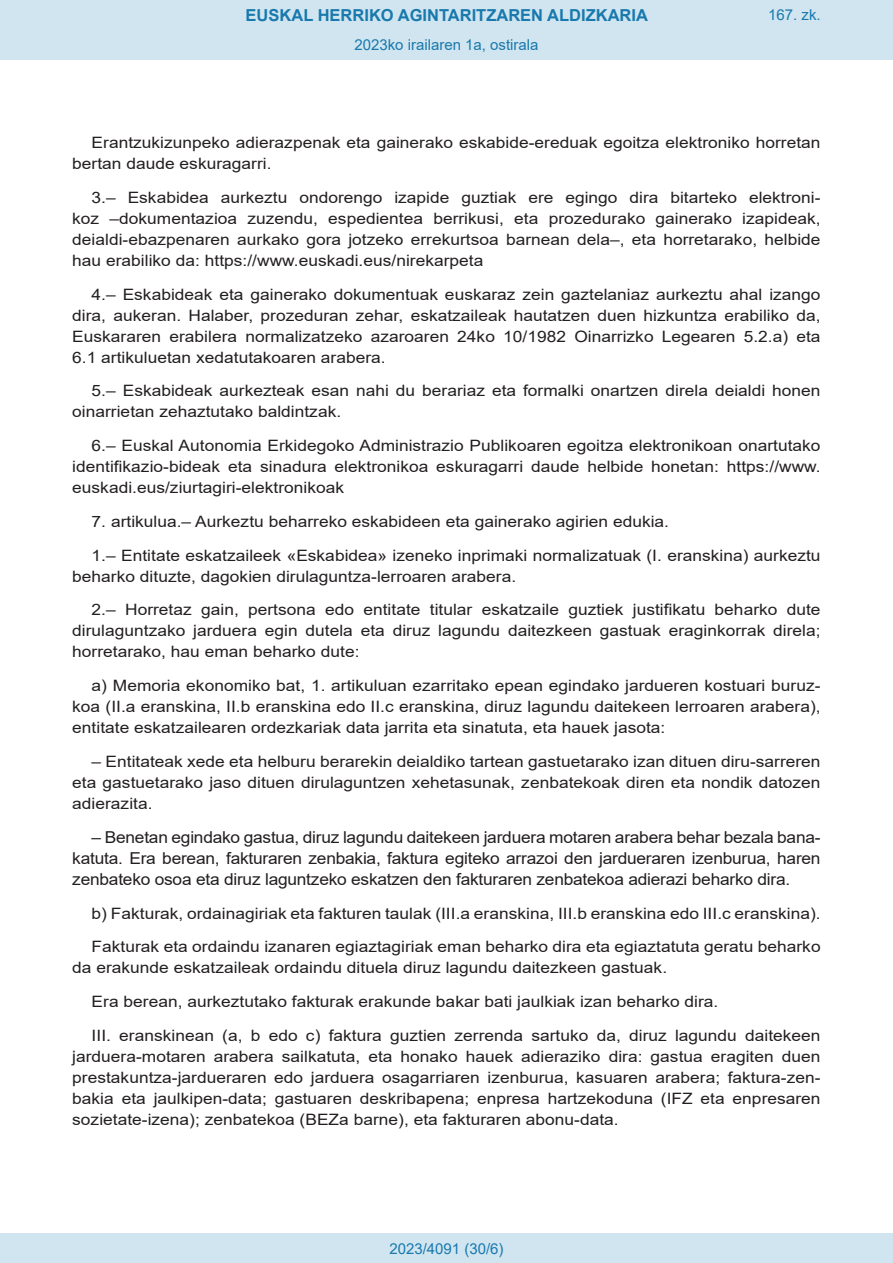
<style>
.page{position:relative;width:893px;height:1263px;background:#fff}
.page>*{position:absolute;margin:0;border:0;box-sizing:border-box;transform-origin:0 0}
.BOPVDetalle{font:16.5px/21px "Arial";letter-spacing:-.015em;color:#231f20;text-align:justify;scale:1.05 1}
.t1{font:700 16.5px "Arial";color:#1879ad}
.BOPVDetalle-2{font:15.6px/21px "Arial";color:#231f20;text-align:justify;scale:1.11 1}
.Paginacion_Centro{font:15px "Arial";color:#1879ad}
</style>
<div class="page">
<div style="left:0;top:0;width:893px;height:60px;background:#d0e5f0"></div>
<div style="left:0;top:1233px;width:893px;height:30px;background:#d0e5f0"></div>
<p class="t1" style="left:246px;top:3px;width:404px">EUSKAL HERRIKO AGINTARITZAREN ALDIZKARIA</p>
<p class="Paginacion_Centro" style="left:354px;top:35px;width:186px">2023ko irailaren 1a, ostirala</p>
<p class="Paginacion_Centro" style="left:768px;top:5px;width:54px">167. zk.</p>
<p class="BOPVDetalle-2" style="left:72px;top:132px;width:676px;text-indent:19px">Erantzukizunpeko adierazpenak eta gainerako eskabide-ereduak egoitza elektroniko horretan bertan daude eskuragarri.</p>
<p class="BOPVDetalle-2" style="left:72px;top:187px;width:676px;text-indent:19px">3.– Eskabidea aurkeztu ondorengo izapide guztiak ere egingo dira bitarteko elektroni&shy;koz –dokumentazioa zuzendu, espedientea berrikusi, eta prozedurako gainerako izapideak, deialdi-ebazpenaren aurkako gora jotzeko errekurtsoa barnean dela–, eta horretarako, helbide hau erabiliko da: https://www.euskadi.eus/nirekarpeta</p>
<p class="BOPVDetalle-2" style="left:72px;top:284px;width:676px;text-indent:19px">4.– Eskabideak eta gainerako dokumentuak euskaraz zein gaztelaniaz aurkeztu ahal izango dira, aukeran. Halaber, prozeduran zehar, eskatzaileak hautatzen duen hizkuntza erabiliko da, Euskararen erabilera normalizatzeko azaroaren 24ko 10/1982 Oinarrizko Legearen 5.2.a) eta 6.1 artikuluetan xedatutakoaren arabera.</p>
<p class="BOPVDetalle-2" style="left:72px;top:380px;width:676px;text-indent:19px">5.– Eskabideak aurkezteak esan nahi du berariaz eta formalki onartzen direla deialdi honen oinarrietan zehaztutako baldintzak.</p>
<p class="BOPVDetalle-2" style="left:72px;top:435px;width:676px;text-indent:19px">6.– Euskal Autonomia Erkidegoko Administrazio Publikoaren egoitza elektronikoan onartutako identifikazio-bideak eta sinadura elektronikoa eskuragarri daude helbide honetan: https://www. euskadi.eus/ziurtagiri-elektronikoak</p>
<p class="BOPVDetalle-2" style="left:92px;top:511px;width:522px">7. artikulua.– Aurkeztu beharreko eskabideen eta gainerako agirien edukia.</p>
<p class="BOPVDetalle-2" style="left:72px;top:545px;width:676px;text-indent:19px">1.– Entitate eskatzaileek «Eskabidea» izeneko inprimaki normalizatuak (I. eranskina) aurkeztu beharko dituzte, dagokien dirulaguntza-lerroaren arabera.</p>
<p class="BOPVDetalle-2" style="left:72px;top:599px;width:676px;text-indent:19px">2.– Horretaz gain, pertsona edo entitate titular eskatzaile guztiek justifikatu beharko dute dirulaguntzako jarduera egin dutela eta diruz lagundu daitezkeen gastuak eraginkorrak direla; horretarako, hau eman beharko dute:</p>
<p class="BOPVDetalle-2" style="left:72px;top:675px;width:676px;text-indent:19px">a) Memoria ekonomiko bat, 1. artikuluan ezarritako epean egindako jardueren kostuari buruz&shy;koa (II.a eranskina, II.b eranskina edo II.c eranskina, diruz lagundu daitekeen lerroaren arabera), entitate eskatzailearen ordezkariak data jarrita eta sinatuta, eta hauek jasota:</p>
<p class="BOPVDetalle-2" style="left:72px;top:751px;width:676px;text-indent:19px">– Entitateak xede eta helburu berarekin deialdiko tartean gastuetarako izan dituen diru-sarreren eta gastuetarako jaso dituen dirulaguntzen xehetasunak, zenbatekoak diren eta nondik datozen adierazita.</p>
<p class="BOPVDetalle" style="left:72px;top:826px;width:714px;text-indent:19px">– Benetan egindako gastua, diruz lagundu daitekeen jarduera motaren arabera behar bezala bana&shy;katuta. Era berean, fakturaren zenbakia, faktura egiteko arrazoi den jardueraren izenburua, haren zenbateko osoa eta diruz laguntzeko eskatzen den fakturaren zenbatekoa adierazi beharko dira.</p>
<p class="BOPVDetalle-2" style="left:92px;top:902px;width:658px">b) Fakturak, ordainagiriak eta fakturen taulak (III.a eranskina, III.b eranskina edo III.c eranskina).</p>
<p class="BOPVDetalle-2" style="left:72px;top:936px;width:676px;text-indent:19px">Fakturak eta ordaindu izanaren egiaztagiriak eman beharko dira eta egiaztatuta geratu beharko da erakunde eskatzaileak ordaindu dituela diruz lagundu daitezkeen gastuak.</p>
<p class="BOPVDetalle-2" style="left:92px;top:991px;width:566px">Era berean, aurkeztutako fakturak erakunde bakar bati jaulkiak izan beharko dira.</p>
<p class="BOPVDetalle-2" style="left:72px;top:1025px;width:676px;text-indent:19px">III. eranskinean (a, b edo c) faktura guztien zerrenda sartuko da, diruz lagundu daitekeen jarduera-motaren arabera sailkatuta, eta honako hauek adieraziko dira: gastua eragiten duen prestakuntza-jardueraren edo jarduera osagarriaren izenburua, kasuaren arabera; faktura-zen&shy;bakia eta jaulkipen-data; gastuaren deskribapena; enpresa hartzekoduna (IFZ eta enpresaren sozietate-izena); zenbatekoa (BEZa barne), eta fakturaren abonu-data.</p>
<p class="Paginacion_Centro" style="left:389px;top:1238px;width:116px">2023/4091 (30/6)</p>
</div>
